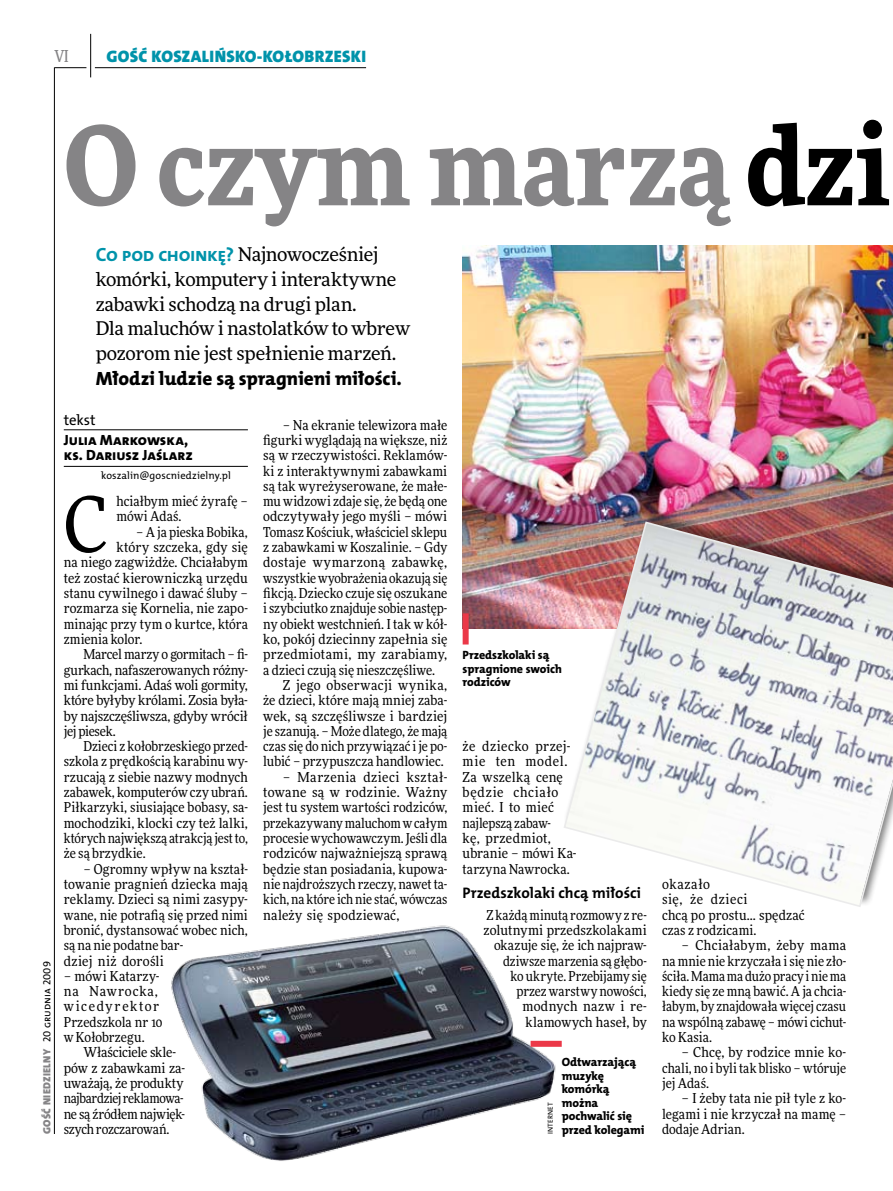
<style>
.page{position:relative;width:893px;height:1191px;background:#fff}
.page>*{position:absolute;margin:0;border:0;box-sizing:border-box;transform-origin:0 0}
.t1{font:900 109.5px "Freeday Narrow";color:#858486}
.t2{font:76.95px "Freeday Narrow News";color:#000}
.t3{font:19.35px "The Mix HP8 Ex Bld";color:#000}
.t4{font:18.9px/24.9px "Freeday News";letter-spacing:-.015em;color:#000}
.t5{font:16.65px "The Mix HP9 Blk";letter-spacing:.02em;color:#0093aa}
.t6{font:500 16.5px "Freeday Narrow";color:#858486;scale:.9 1}
.t7{font:15.3px "The Mix HP7 Bld";color:#000}
.t8{font:14.85px/15.3px "The Mix HP8 Ex Bld";color:#000}
.t9{font:14.85px "The Mix HP5 Plain";color:#000}
.t10{font:13.65px/15.3px "Freeday Narrow News";letter-spacing:.005em;color:#000}
.t11{font:13.65px/15.3px "Freeday Narrow News";letter-spacing:-.015em;color:#000}
.t12{font:13.65px "Freeday Narrow News";letter-spacing:.03em;color:#000}
.t13{font:13.65px "Freeday Narrow News";letter-spacing:-.02em;color:#000}
.t14{font:13.65px "Freeday Narrow News";letter-spacing:.025em;color:#000}
.t15{font:12px/13.5px "The Mix HP8 Ex Bld";letter-spacing:-.005em;color:#000}
.t16{font:10.5px "The Mix HP9 Blk";letter-spacing:.025em;color:#858486}
.t17{font:10.5px "The Mix HP5 Plain";letter-spacing:.005em;color:#000}
.t18{font:7.2px "The Mix HP5 Plain";letter-spacing:.015em;color:#000}
.s1{color:#000}
.s2{font-family:"The Mix HP5 Plain";color:#000}
.s3{font-family:"The Mix HP7 Bld";font-size:19.35px;color:#0093aa}
</style>
<div class="page">
<hr style="left:54px;top:67px;width:1px;height:1067px;background:#000">
<hr style="left:90px;top:34px;width:1px;height:43px;background:#000">
<hr style="left:54px;top:67px;width:32px;height:1px;background:#000">
<hr style="left:95px;top:67px;width:271px;height:1px;background:#000">
<hr style="left:64px;top:429px;width:184px;height:1px;background:#000">
<hr style="left:64px;top:466px;width:184px;height:1px;background:#000">
<img style="left:463px;top:246px;width:430px;height:382px">
<div style="left:562px;top:507px;width:331px;height:398px;background:#000;opacity:.5"></div>
<svg style="left:563px;top:520px;width:330px;height:387px"></svg>
<img style="left:171px;top:925px;width:391px;height:236px">
<div style="left:531px;top:1040px;width:31px;height:6px;background:#eb3848"></div>
<div style="left:463px;top:613px;width:6px;height:31px;background:#eb3848"></div>
<p class="t6" style="left:54px;top:46px;width:17px">VI</p>
<p class="t5" style="left:106px;top:46px;width:261px">GOŚĆ KOSZALIŃSKO-KOŁOBRZESKI</p>
<h1 class="t1" style="left:64px;top:94px;width:828px">O czym marzą <span class="s1">dzi</span></h1>
<p class="t16" style="left:40px;top:1134px;width:174px;rotate:-90deg">GOŚĆ NIEDZIELNY <span class="s2">20 grudnia 2009</span></p>
<h3 class="t4" style="left:96px;top:241px;width:316px"><span class="s3">Co pod choinkę?</span> Najnowocześniej komórki, komputery i interaktywne zabawki schodzą na drugi plan.<br>Dla maluchów i nastolatków to wbrew pozorom nie jest spełnienie marzeń.</h3>
<h3 class="t3" style="left:96px;top:366px;width:308px">Młodzi ludzie są spragnieni miłości.</h3>
<p class="t9" style="left:64px;top:410px;width:33px">tekst</p>
<p class="t8" style="left:64px;top:432px;width:131px">Julia Markowska, ks. Dariusz Jaślarz</p>
<p class="t17" style="left:101px;top:469px;width:131px">koszalin@goscniedzielny.pl</p>
<h2 class="t2" style="left:64px;top:477px;width:45px">C</h2>
<p class="t10" style="left:117px;top:493px;width:133px">hciałbym mieć żyrafę – mówi Adaś.</p>
<p class="t10" style="left:136px;top:524px;width:113px">– A ja pieska Bobika,</p>
<p class="t10" style="left:117px;top:539px;width:133px">który szczeka, gdy się</p>
<p class="t10" style="left:64px;top:555px;width:186px">na niego zagwiżdże. Chciałabym</p>
<p class="t10" style="left:64px;top:570px;width:186px">też zostać kierowniczką urzędu</p>
<p class="t10" style="left:64px;top:585px;width:186px">stanu cywilnego i dawać śluby –</p>
<p class="t10" style="left:64px;top:600px;width:186px">rozmarza się Kornelia, nie zapo-</p>
<p class="t10" style="left:64px;top:616px;width:186px">minając przy tym o kurtce, która</p>
<p class="t10" style="left:64px;top:631px;width:80px">zmienia kolor.</p>
<p class="t13" style="left:83px;top:646px;width:166px">Marcel marzy o gormitach – fi-</p>
<p class="t11" style="left:64px;top:662px;width:186px">gurkach, nafaszerowanych różny-</p>
<p class="t10" style="left:64px;top:677px;width:186px">mi funkcjami. Adaś woli gormity,</p>
<p class="t11" style="left:64px;top:692px;width:186px">które byłyby królami. Zosia była-</p>
<p class="t10" style="left:64px;top:708px;width:186px">by najszczęśliwsza, gdyby wrócił</p>
<p class="t13" style="left:64px;top:722px;width:53px">jej piesek.</p>
<p class="t10" style="left:83px;top:738px;width:166px">Dzieci z kołobrzeskiego przed-</p>
<p class="t10" style="left:64px;top:754px;width:186px">szkola z prędkością karabinu wy-</p>
<p class="t10" style="left:64px;top:769px;width:186px">rzucają z siebie nazwy modnych</p>
<p class="t10" style="left:64px;top:784px;width:186px">zabawek, komputerów czy ubrań.</p>
<p class="t10" style="left:64px;top:799px;width:186px">Piłkarzyki, siusiające bobasy, sa-</p>
<p class="t10" style="left:64px;top:815px;width:186px">mochodziki, klocki czy też lalki,</p>
<p class="t10" style="left:64px;top:830px;width:186px">których największą atrakcją jestto,</p>
<p class="t10" style="left:64px;top:845px;width:83px">że są brzydkie.</p>
<p class="t10" style="left:64px;top:861px;width:186px;text-indent:20px">– Ogromny wpływ na kształ&shy;towanie pragnień dziecka mają reklamy. Dzieci są nimi zasypy&shy;wane, nie potrafią się przed nimi bronić, dystansować wobec nich, są na nie podatne bar-<br>dziej niż dorośli</p>
<p class="t10" style="left:64px;top:968px;width:100px">– mówi Katarzy&shy;na Nawrocka, wicedyrektor<br>Przedszkola nr 10 w Kołobrzegu.</p>
<p class="t11" style="left:64px;top:1044px;width:123px;text-indent:20px">Właściciele skle&shy;pów z zabawkami za&shy;uważają, że produkty najbardziej reklamowa&shy;ne są źródłem najwięk&shy;szych rozczarowań.</p>
<p class="t10" style="left:283px;top:417px;width:166px">– Na ekranie telewizora małe</p>
<p class="t10" style="left:263px;top:432px;width:186px">figurki wyglądają na większe, niż</p>
<p class="t10" style="left:263px;top:447px;width:186px">są w rzeczywistości. Reklamów-</p>
<p class="t10" style="left:263px;top:463px;width:186px">ki z interaktywnymi zabawkami</p>
<p class="t10" style="left:263px;top:478px;width:186px">są tak wyreżyserowane, że małe-</p>
<p class="t10" style="left:263px;top:493px;width:186px">mu widzowi zdaje się, że będą one</p>
<p class="t10" style="left:263px;top:509px;width:186px">odczytywały jego myśli – mówi</p>
<p class="t10" style="left:263px;top:524px;width:186px">Tomasz Kościuk, właściciel sklepu</p>
<p class="t10" style="left:263px;top:539px;width:186px">z zabawkami w Koszalinie. – Gdy</p>
<p class="t12" style="left:263px;top:554px;width:186px">dostaje wymarzoną zabawkę,</p>
<p class="t10" style="left:263px;top:570px;width:186px">wszystkie wyobrażenia okazują się</p>
<p class="t10" style="left:263px;top:585px;width:186px">fikcją. Dziecko czuje się oszukane</p>
<p class="t10" style="left:263px;top:600px;width:186px">i szybciutko znajduje sobie następ-</p>
<p class="t10" style="left:263px;top:616px;width:186px">ny obiekt westchnień. I tak w kół-</p>
<p class="t10" style="left:263px;top:631px;width:186px">ko, pokój dziecinny zapełnia się</p>
<p class="t14" style="left:263px;top:646px;width:186px">przedmiotami, my zarabiamy,</p>
<p class="t10" style="left:263px;top:662px;width:174px">a dzieci czują się nieszczęśliwe.</p>
<p class="t12" style="left:283px;top:676px;width:166px">Z jego obserwacji wynika,</p>
<p class="t10" style="left:263px;top:692px;width:186px">że dzieci, które mają mniej zaba-</p>
<p class="t10" style="left:263px;top:708px;width:186px">wek, są szczęśliwsze i bardziej</p>
<p class="t10" style="left:263px;top:723px;width:186px">je szanują. – Może dlatego, że mają</p>
<p class="t10" style="left:263px;top:738px;width:186px">czassię do nich przywiązać i je po-</p>
<p class="t10" style="left:263px;top:754px;width:182px">lubić – przypuszcza handlowiec.</p>
<p class="t10" style="left:263px;top:769px;width:186px;text-align:justify;text-indent:20px">– Marzenia dzieci kształ&shy;towane są w rodzinie. Ważny jest tu system wartości rodziców, przekazywany maluchom w całym procesie wychowawczym. Jeśli dla rodziców najważniejszą sprawą będzie stan posiadania, kupowa&shy;nie najdroższych rzeczy, nawet ta&shy;kich, na które ich nie stać, wówczas należy się spodziewać,</p>
<p class="t15" style="left:463px;top:648px;width:101px">Przedszkolaki są spragnione swoich rodziców</p>
<p class="t10" style="left:463px;top:738px;width:115px">że dziecko przej&shy;mie ten model.<br>Za wszelką cenę będzie chciało mieć. I to mieć najlepszą zabaw-<br>kę, przedmiot, ubranie – mówi Ka&shy;tarzyna Nawrocka.</p>
<p class="t7" style="left:463px;top:882px;width:180px">Przedszkolaki chcą miłości</p>
<p class="t10" style="left:483px;top:907px;width:165px;text-align:right">Z każdą minutą rozmowy z re&shy;zolutnymi przedszkolakami okazuje się, że ich najpraw&shy;dziwsze marzenia są głębo-<br>ko ukryte. Przebijamy się przez warstwy nowości, modnych nazw i re&shy;klamowych haseł, by</p>
<p class="t18" style="left:546px;top:1134px;width:33px;rotate:-90deg">internet</p>
<p class="t15" style="left:562px;top:1055px;width:84px">Odtwarzającą muzykę komórką można pochwalić się przed kolegami</p>
<p class="t10" style="left:662px;top:876px;width:144px">okazało<br>się, że dzieci<br>chcą po prostu… spędzać czas z rodzicami.</p>
<p class="t10" style="left:662px;top:937px;width:186px;text-align:justify;text-indent:20px">– Chciałabym, żeby mama na mnie nie krzyczała isię nie zło&shy;ściła. Mama ma dużo pracy iniema kiedy się ze mną bawić. Aja chcia&shy;łabym, by znajdowała więcej czasu na wspólną zabawę – mówi cichut&shy;ko Kasia.</p>
<p class="t10" style="left:662px;top:1044px;width:186px;text-align:justify;text-indent:20px">– Chcę, by rodzice mnie ko&shy;chali, no i byli tak blisko – wtóruje jej Adaś.</p>
<p class="t10" style="left:662px;top:1090px;width:186px;text-align:justify;text-indent:20px">– I żeby tata nie pił tyle z ko&shy;legami i nie krzyczał na mamę – dodaje Adrian.</p>
</div>
